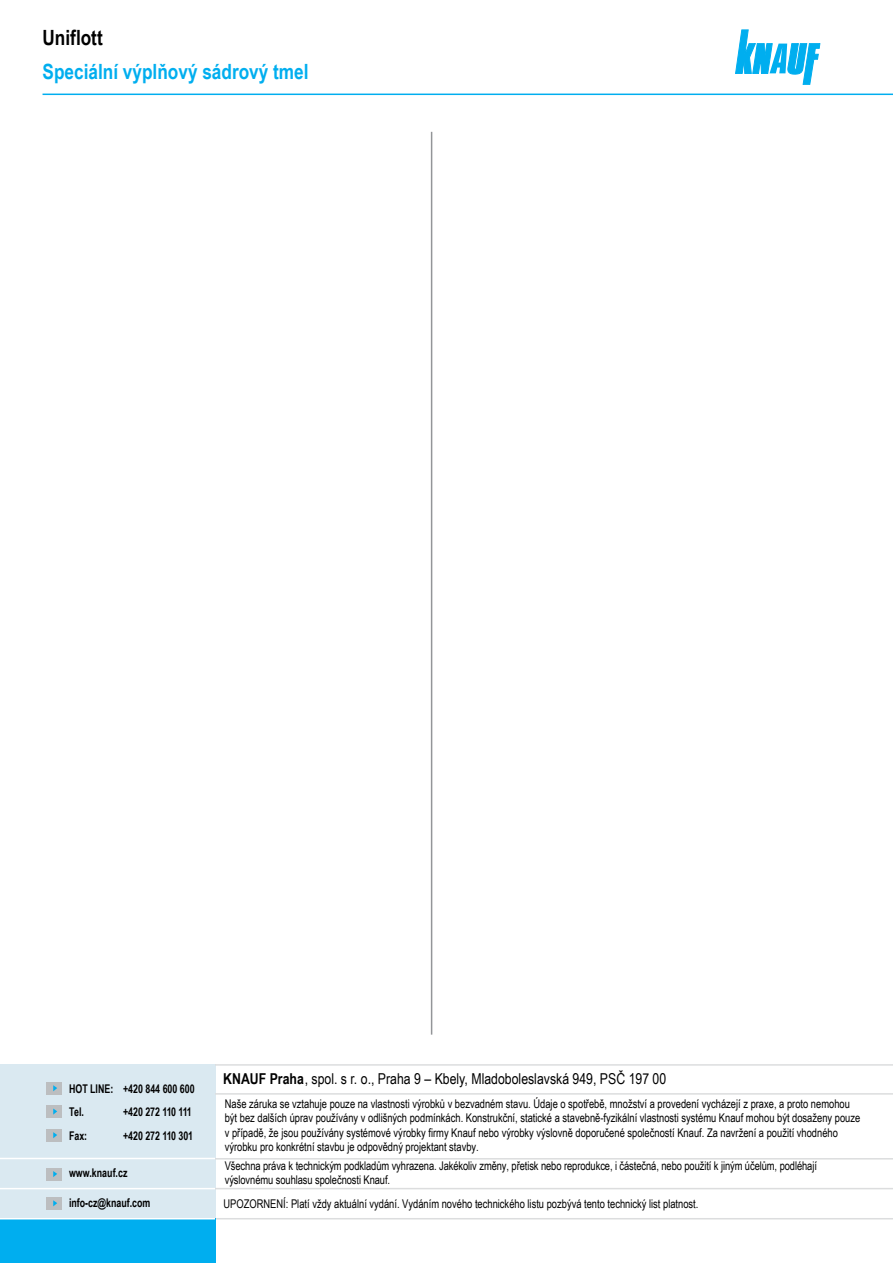
<style>
.page{position:relative;width:893px;height:1263px;background:#fff}
.page>*{position:absolute;margin:0;border:0;box-sizing:border-box;transform-origin:0 0}
.t1{font:700 21px "Arial Narrow";color:#00aeef}
.t2{font:700 21px "Arial Narrow";color:#000}
.t3{font:15px "Arial Narrow";color:#000}
.t4{font:12px/14.4px "Arial Narrow";color:#000;scale:.95 1}
.t5{font:700 12px/23.5px "Arial Narrow";color:#000;scale:.9 1}
.t6{font:700 12px "Arial Narrow";letter-spacing:-.025em;color:#000;scale:.9 1}
.s1{font-weight:700}
</style>
<div class="page">
<svg style="left:735px;top:30px;width:85px;height:54px"></svg>
<hr style="left:431px;top:132px;width:1px;height:903px;background:#939598">
<hr style="left:43px;top:94px;width:850px;height:1px;background:#00aeef">
<div style="left:0;top:1064px;width:215px;height:155px;background:#dae9f1"></div>
<hr style="left:0;top:1158px;width:215px;height:1px;background:#fff">
<hr style="left:0;top:1188px;width:215px;height:1px;background:#fff">
<hr style="left:215px;top:1158px;width:678px;height:1px;background:#dcddde">
<hr style="left:215px;top:1093px;width:678px;height:1px;background:#dcddde">
<hr style="left:215px;top:1188px;width:678px;height:1px;background:#dcddde">
<div style="left:47px;top:1197px;width:15px;height:12px;background:#bcbec0"></div>
<svg style="left:53px;top:1200px;width:4px;height:6px"></svg>
<div style="left:47px;top:1168px;width:15px;height:12px;background:#bcbec0"></div>
<svg style="left:53px;top:1171px;width:4px;height:6px"></svg>
<div style="left:47px;top:1105px;width:15px;height:13px;background:#bcbec0"></div>
<svg style="left:53px;top:1108px;width:4px;height:7px"></svg>
<div style="left:47px;top:1129px;width:15px;height:12px;background:#bcbec0"></div>
<svg style="left:53px;top:1132px;width:4px;height:6px"></svg>
<div style="left:47px;top:1082px;width:15px;height:12px;background:#bcbec0"></div>
<svg style="left:53px;top:1085px;width:4px;height:6px"></svg>
<hr style="left:215px;top:1064px;width:678px;height:2px;background:#dcddde">
<hr style="left:215px;top:1218px;width:678px;height:1px;background:#dcddde">
<div style="left:0;top:1218px;width:215px;height:45px;background:#00aeef"></div>
<hr style="left:0;top:1218px;width:215px;height:1px;background:#fff">
<h1 class="t2" style="left:43px;top:22px;width:62px">Uniflott</h1>
<h1 class="t1" style="left:43px;top:56px;width:268px">Speciální výplňový sádrový tmel</h1>
<p class="t5" style="left:69px;top:1076px;width:141px">HOT LINE: +420 844 600 600<br>Tel.</p>
<p class="t6" style="left:123px;top:1103px;width:78px">+420 272 110 111</p>
<p class="t5" style="left:69px;top:1123px;width:22px">Fax:</p>
<p class="t5" style="left:123px;top:1123px;width:79px">+420 272 110 301</p>
<p class="t5" style="left:69px;top:1160px;width:66px">www.knauf.cz</p>
<p class="t5" style="left:69px;top:1190px;width:92px">info-cz@knauf.com</p>
<p class="t3" style="left:223px;top:1067px;width:445px"><span class="s1">KNAUF Praha</span>, spol. s r. o., Praha 9 – Kbely, Mladoboleslavská 949, PSČ 197 00</p>
<p class="t4" style="left:225px;top:1096px;width:670px">Naše záruka se vztahuje pouze na vlastnosti výrobků v bezvadném stavu. Údaje o spotřebě, množství a provedení vycházejí z praxe, a proto nemohou být bez dalších úprav používány v odlišných podmínkách. Konstrukční, statické a stavebně-fyzikální vlastnosti systému Knauf mohou být dosaženy pouze v případě, že jsou používány systémové výrobky firmy Knauf nebo výrobky výslovně doporučené společností Knauf. Za navržení a použití vhodného výrobku pro konkrétní stavbu je odpovědný projektant stavby.</p>
<p class="t4" style="left:225px;top:1159px;width:625px;line-height:13.5px">Všechna práva k technickým podkladům vyhrazena. Jakékoliv změny, přetisk nebo reprodukce, i částečná, nebo použití k jiným účelům, podléhají výslovnému souhlasu společnosti Knauf.</p>
<p class="t4" style="left:224px;top:1196px;width:501px">UPOZORNENÍ: Platí vždy aktuální vydání. Vydáním nového technického listu pozbývá tento technický list platnost.</p>
</div>
